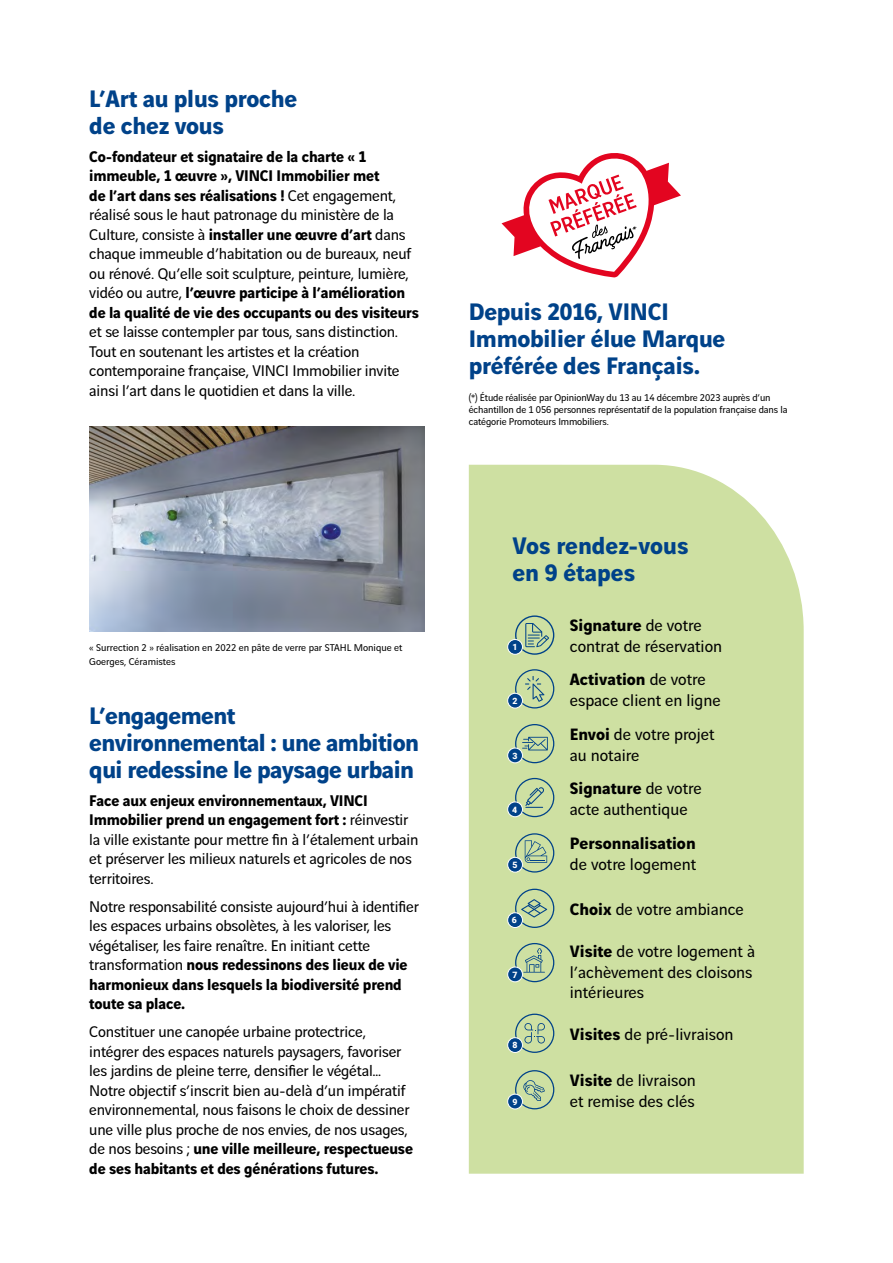
<style>
.page{position:relative;width:893px;height:1263px;background:#fff}
.page>*{position:absolute;margin:0;border:0;box-sizing:border-box;transform-origin:0 0}
.t1{font:700 25.5px/27px "Vinci Sans";letter-spacing:-.01em;color:#004289}
.t2{font:17.55px/20.9px "Vinci Sans";color:#000}
.t3{font:700 17.55px "Vinci Sans";color:#000}
.t4{font:16.5px/19.5px "Vinci Sans";letter-spacing:-.01em;color:#000}
.t5{font:700 16.5px/19.5px "Vinci Sans";letter-spacing:-.01em;color:#000;scale:.96 1}
.t6{font:10.5px/12px "Vinci Sans";letter-spacing:-.01em;color:#000}
.t7{font:900 8.7px "Roboto";color:#fff}
.s1{font-weight:400}
.s2{font-weight:700}
</style>
<div class="page">
<img style="left:89px;top:427px;width:335px;height:204px">
<svg style="left:501px;top:153px;width:180px;height:124px"></svg>
<div style="left:469px;top:465px;width:335px;height:709px;background:#cee0a2"></div>
<div style="left:515px;top:669px;width:39px;height:39px;border:1px solid #004289;border-radius:50%"></div>
<svg style="left:525px;top:676px;width:19px;height:26px"></svg>
<div style="left:508px;top:693px;width:14px;height:15px;background:#004289;border-radius:50%"></div>
<div style="left:507px;top:693px;width:16px;height:15px;border:1px solid #fff;border-radius:50%"></div>
<div style="left:515px;top:615px;width:39px;height:40px;border:1px solid #004289;border-radius:50%"></div>
<svg style="left:525px;top:623px;width:24px;height:24px"></svg>
<div style="left:508px;top:639px;width:14px;height:15px;background:#004289;border-radius:50%"></div>
<div style="left:507px;top:639px;width:16px;height:16px;border:1px solid #fff;border-radius:50%"></div>
<div style="left:515px;top:724px;width:39px;height:39px;border:1px solid #004289;border-radius:50%"></div>
<svg style="left:522px;top:737px;width:26px;height:13px"></svg>
<div style="left:508px;top:748px;width:14px;height:15px;background:#004289;border-radius:50%"></div>
<div style="left:507px;top:748px;width:16px;height:15px;border:1px solid #fff;border-radius:50%"></div>
<div style="left:515px;top:778px;width:39px;height:39px;border:1px solid #004289;border-radius:50%"></div>
<svg style="left:525px;top:787px;width:19px;height:21px"></svg>
<div style="left:508px;top:802px;width:14px;height:15px;background:#004289;border-radius:50%"></div>
<div style="left:507px;top:801px;width:16px;height:16px;border:1px solid #fff;border-radius:50%"></div>
<div style="left:515px;top:833px;width:39px;height:39px;border:1px solid #004289;border-radius:50%"></div>
<svg style="left:525px;top:840px;width:22px;height:23px"></svg>
<div style="left:508px;top:857px;width:14px;height:15px;background:#004289;border-radius:50%"></div>
<div style="left:507px;top:857px;width:16px;height:15px;border:1px solid #fff;border-radius:50%"></div>
<div style="left:515px;top:889px;width:39px;height:39px;border:1px solid #004289;border-radius:50%"></div>
<svg style="left:521px;top:899px;width:26px;height:18px"></svg>
<div style="left:508px;top:913px;width:14px;height:14px;background:#004289;border-radius:50%"></div>
<div style="left:507px;top:912px;width:16px;height:16px;border:1px solid #fff;border-radius:50%"></div>
<div style="left:515px;top:943px;width:39px;height:39px;border:1px solid #004289;border-radius:50%"></div>
<svg style="left:523px;top:948px;width:22px;height:24px"></svg>
<div style="left:508px;top:967px;width:14px;height:15px;background:#004289;border-radius:50%"></div>
<div style="left:507px;top:966px;width:16px;height:16px;border:1px solid #fff;border-radius:50%"></div>
<div style="left:515px;top:1013px;width:39px;height:40px;border:1px solid #004289;border-radius:50%"></div>
<svg style="left:524px;top:1023px;width:21px;height:20px"></svg>
<div style="left:508px;top:1038px;width:14px;height:14px;background:#004289;border-radius:50%"></div>
<div style="left:507px;top:1037px;width:16px;height:16px;border:1px solid #fff;border-radius:50%"></div>
<div style="left:515px;top:1070px;width:39px;height:39px;border:1px solid #004289;border-radius:50%"></div>
<svg style="left:523px;top:1080px;width:22px;height:21px"></svg>
<div style="left:508px;top:1094px;width:14px;height:15px;background:#004289;border-radius:50%"></div>
<div style="left:507px;top:1094px;width:16px;height:15px;border:1px solid #fff;border-radius:50%"></div>
<h1 class="t1" style="left:89px;top:82px;width:209px">L’Art au plus proche de chez vous</h1>
<p class="t5" style="left:89px;top:145px;width:345px">Co-fondateur et signataire de la charte « 1 immeuble, 1 œuvre », VINCI Immobilier met<br>de l’art dans ses réalisations ! <span class="s1">Cet engagement, réalisé sous le haut patronage du ministère de la Culture, consiste à</span> installer une œuvre d’art <span class="s1">dans chaque immeuble d’habitation ou de bureaux, neuf ou rénové. Qu’elle soit sculpture, peinture, lumière, vidéo ou autre,</span> l’œuvre participe à l’amélioration de la qualité de vie des occupants ou des visiteurs</p>
<p class="t4" style="left:89px;top:321px;width:312px">et se laisse contempler par tous, sans distinction.<br>Tout en soutenant les artistes et la création contemporaine française, VINCI Immobilier invite ainsi l’art dans le quotidien et dans la ville.</p>
<p class="t6" style="left:89px;top:640px;width:315px;line-height:13.5px">« Surrection 2 » réalisation en 2022 en pâte de verre par STAHL Monique et<br>Goerges, Céramistes</p>
<h1 class="t1" style="left:89px;top:699px;width:331px">L’engagement<br>environnemental : une ambition qui redessine le paysage urbain</h1>
<p class="t4" style="left:89px;top:789px;width:331px"><span class="s2">Face aux enjeux environnementaux, VINCI Immobilier prend un engagement fort :</span> réinvestir la ville existante pour mettre fin à l’étalement urbain et préserver les milieux naturels et agricoles de nos territoires.</p>
<p class="t4" style="left:89px;top:895px;width:331px">Notre responsabilité consiste aujourd’hui à identifier les espaces urbains obsolètes, à les valoriser, les végétaliser, les faire renaître. En initiant cette transformation <span class="s2">nous redessinons des lieux de vie harmonieux dans lesquels la biodiversité prend toute sa place.</span></p>
<p class="t4" style="left:89px;top:1020px;width:325px">Constituer une canopée urbaine protectrice, intégrer des espaces naturels paysagers, favoriser les jardins de pleine terre, densifier le végétal… Notre objectif s’inscrit bien au-delà d’un impératif environnemental, nous faisons le choix de dessiner une ville plus proche de nos envies, de nos usages, de nos besoins ; <span class="s2">une ville meilleure, respectueuse de ses habitants et des générations futures.</span></p>
<h1 class="t1" style="left:469px;top:296px;width:258px">Depuis 2016, VINCI<br>Immobilier élue Marque préférée des Français.</h1>
<p class="t6" style="left:469px;top:390px;width:320px">(*) Étude réalisée par OpinionWay du 13 au 14 décembre 2023 auprès d’un échantillon de 1 056 personnes représentatif de la population française dans la catégorie Promoteurs Immobiliers.</p>
<h1 class="t1" style="left:512px;top:529px;width:178px">Vos rendez-vous en 9 étapes</h1>
<p class="t3" style="left:570px;top:612px;width:133px">Signature <span class="s1">de votre</span></p>
<p class="t7" style="left:513px;top:641px;width:7px">1</p>
<p class="t2" style="left:570px;top:634px;width:154px">contrat de réservation</p>
<p class="t3" style="left:570px;top:665px;width:137px">Activation <span class="s1">de votre</span></p>
<p class="t7" style="left:513px;top:695px;width:7px">2</p>
<p class="t2" style="left:570px;top:688px;width:152px">espace client en ligne</p>
<p class="t2" style="left:570px;top:722px;width:146px"><span class="s2">Envoi</span> de votre projet</p>
<p class="t7" style="left:513px;top:749px;width:7px">3</p>
<p class="t2" style="left:570px;top:737px;width:133px;line-height:33.2px">au notaire<br><span class="s2">Signature</span> de votre</p>
<p class="t7" style="left:512px;top:803px;width:7px">4</p>
<p class="t2" style="left:570px;top:797px;width:119px">acte authentique</p>
<p class="t3" style="left:570px;top:829px;width:127px">Personnalisation</p>
<p class="t7" style="left:513px;top:859px;width:7px">5</p>
<p class="t2" style="left:570px;top:852px;width:128px">de votre logement</p>
<p class="t2" style="left:570px;top:897px;width:175px"><span class="s2">Choix</span> de votre ambiance</p>
<p class="t7" style="left:512px;top:914px;width:7px">6</p>
<p class="t2" style="left:570px;top:939px;width:187px"><span class="s2">Visite</span> de votre logement à l’achèvement des cloisons intérieures</p>
<p class="t7" style="left:513px;top:968px;width:7px">7</p>
<p class="t7" style="left:513px;top:1039px;width:7px">8</p>
<p class="t2" style="left:570px;top:1022px;width:165px"><span class="s2">Visites</span> de pré-livraison</p>
<p class="t2" style="left:570px;top:1068px;width:128px"><span class="s2">Visite</span> de livraison</p>
<p class="t7" style="left:513px;top:1096px;width:7px">9</p>
<p class="t2" style="left:570px;top:1089px;width:126px">et remise des clés</p>
</div>
